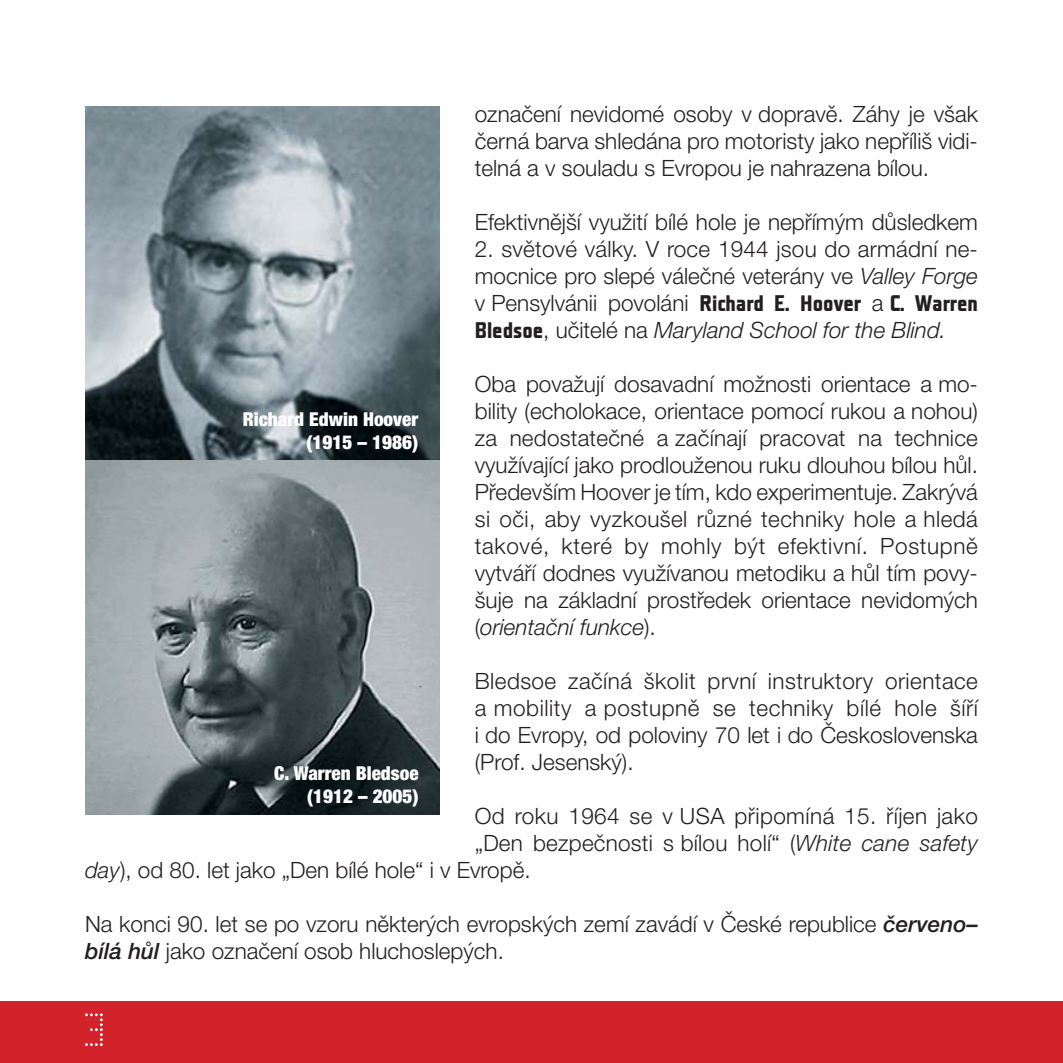
<style>
.page{position:relative;width:1063px;height:1063px;background:#fff}
.page>*{position:absolute;margin:0;border:0;box-sizing:border-box;transform-origin:0 0}
.t1{font:300 22.5px/27px "Helvetica Neue LT Pro";color:#231f20;text-align:justify}
.t2{font:700 22.5px "Teuton Normal CE";color:#231f20}
.t3{font:italic 300 22.5px "Helvetica Neue LT Pro";color:#231f20}
.t4{font:300 22.5px "Helvetica Neue LT Pro";letter-spacing:.02em;color:#231f20}
.t5{font:900 condensed 19.25px/23px "Helvetica Neue LT Pro";color:#fff;text-align:right}
.s1{font-style:italic}
.s2{font-family:"Helvetica Neue LT Pro";font-weight:300}
.s3{font-family:"Teuton Normal CE";font-weight:700;font-style:normal}
.s4{font-style:normal}
.s5{font-weight:500;font-style:italic}
</style>
<div class="page">
<img style="left:85px;top:106px;width:354px;height:708px">
<div style="left:0;top:1001px;width:1063px;height:62px;background:#d2232a"></div>
<svg style="left:85px;top:1013px;width:18px;height:33px"></svg>
<p class="t1" style="left:475px;top:104px;width:505px">označení nevidomé osoby v dopravě. Záhy je však černá barva shledána pro motoristy jako nepříliš vidi&shy;telná a v souladu s Evropou je nahrazena bílou.</p>
<p class="t1" style="left:475px;top:212px;width:505px">Efektivnější využití bílé hole je nepřímým důsledkem</p>
<p class="t1" style="left:475px;top:239px;width:505px">2. světové války. V roce 1944 jsou do armádní ne&shy;mocnice pro slepé válečné veterány ve <span class="s1">Valley Forge</span></p>
<p class="t2" style="left:475px;top:292px;width:505px"><span class="s2">v Pensylvánii povoláni</span> Richard E. Hoover <span class="s2">a</span> C. Warren</p>
<p class="t3" style="left:475px;top:322px;width:473px"><span class="s3">Bledsoe</span><span class="s4">, učitelé na</span> Maryland School for the Blind.</p>
<p class="t1" style="left:475px;top:374px;width:505px">Oba považují dosavadní možnosti orientace a mo&shy;bility (echolokace, orientace pomocí rukou a nohou) za nedostatečné a začínají pracovat na technice využívající jako prodlouženou ruku dlouhou bílou hůl.<br>Především Hoover je tím, kdo experimentuje. Zakrývá si oči, aby vyzkoušel různé techniky hole a hledá takové, které by mohly být efektivní. Postupně vytváří dodnes využívanou metodiku a hůl tím povy&shy;šuje na základní prostředek orientace nevidomých (<span class="s1">orientační funkce</span>).</p>
<p class="t1" style="left:475px;top:671px;width:505px">Bledsoe začíná školit první instruktory orientace a mobility a postupně se techniky bílé hole šíří i do Evropy, od poloviny 70 let i do Československa (Prof. Jesenský).</p>
<p class="t4" style="left:475px;top:808px;width:505px">Od roku 1964 se v USA připomíná 15. říjen jako</p>
<p class="t1" style="left:475px;top:833px;width:505px">„Den bezpečnosti s bílou holí“ (<span class="s1">White cane safety</span></p>
<p class="t1" style="left:85px;top:860px;width:447px"><span class="s1">day</span>), od 80. let jako „Den bílé hole“ i v Evropě.</p>
<p class="t1" style="left:85px;top:914px;width:894px">Na konci 90. let se po vzoru některých evropských zemí zavádí v České republice <span class="s5">červeno– bílá hůl</span> jako označení osob hluchoslepých.</p>
<p class="t5" style="left:243px;top:408px;width:177px">Richard Edwin Hoover (1915 – 1986)</p>
<p class="t5" style="left:274px;top:762px;width:146px">C. Warren Bledsoe (1912 – 2005)</p>
</div>
